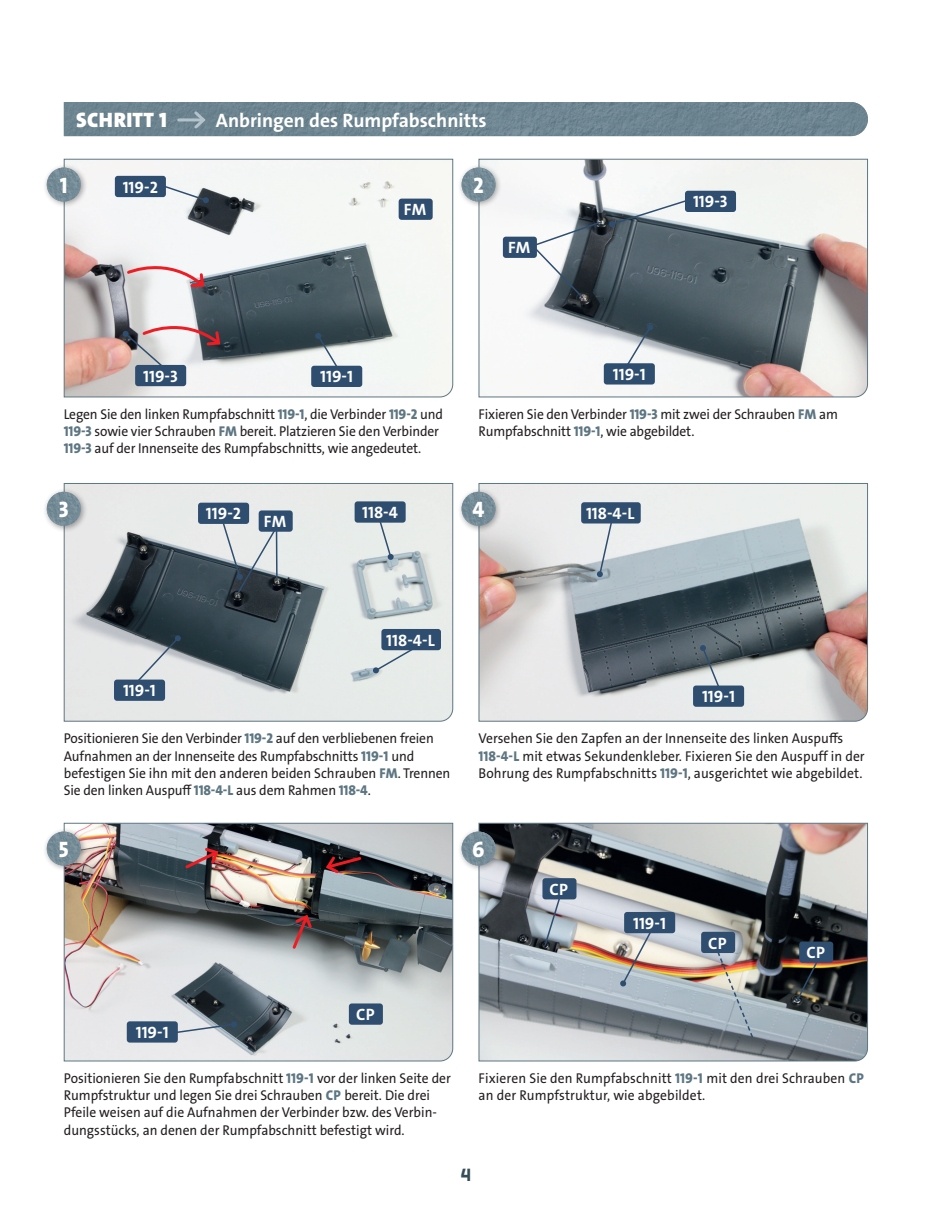
<style>
.page{position:relative;width:936px;height:1212px;background:#fff}
.page>*{position:absolute;margin:0;border:0;box-sizing:border-box;transform-origin:0 0}
.t1{font:800 22.5px "The Sans Os F";color:#fff;scale:.95 1}
.t2{font:900 21px "The Sans Os F";letter-spacing:.02em;color:#fff}
.t3{font:700 19.5px "The Sans Os F";color:#fff}
.t4{font:700 18px "Aero Matics";color:#364d59}
.t5{font:700 16.5px "The Sans Os F";color:#fff}
.t6{font:14.25px/17.1px "The Sans Os F";color:#231f20;scale:.95 1}
.s1{font-weight:800;color:#5d7682}
</style>
<div class="page">
<svg style="left:63px;top:158px;width:390px;height:240px"></svg>
<svg style="left:478px;top:158px;width:390px;height:240px"></svg>
<svg style="left:63px;top:483px;width:390px;height:239px;background:#b6bcbe"></svg>
<svg style="left:478px;top:483px;width:390px;height:239px;background:#b3b6b7"></svg>
<img style="left:63px;top:822px;width:390px;height:240px">
<svg style="left:478px;top:822px;width:390px;height:240px;background:#8c8f91"></svg>
<svg style="left:619px;top:919px;width:39px;height:68px;background:#c0b8b4"></svg>
<div style="left:624px;top:912px;width:51px;height:21px;background:#2f4e6f;border-radius:3px"></div>
<div style="left:259px;top:510px;width:34px;height:22px;background:#2f4e6f;border-radius:3px"></div>
<svg style="left:543px;top:899px;width:21px;height:48px"></svg>
<div style="left:542px;top:878px;width:34px;height:21px;background:#2f4e6f;border-radius:3px"></div>
<svg style="left:794px;top:949px;width:30px;height:55px"></svg>
<div style="left:799px;top:941px;width:34px;height:22px;background:#2f4e6f;border-radius:3px"></div>
<img style="left:715px;top:950px;width:39px;height:89px">
<div style="left:701px;top:932px;width:34px;height:21px;background:#2f4e6f;border-radius:3px"></div>
<svg style="left:64px;top:102px;width:803px;height:34px;background:#6e8591"></svg>
<div style="left:43px;top:827px;width:45px;height:46px;background:#231f20;opacity:.4"></div>
<img style="left:47px;top:831px;width:34px;height:34px;border-radius:17px">
<div style="left:43px;top:487px;width:45px;height:46px;background:#231f20;opacity:.4"></div>
<img style="left:47px;top:492px;width:34px;height:34px;border-radius:17px">
<div style="left:43px;top:163px;width:45px;height:46px;background:#231f20;opacity:.4"></div>
<img style="left:47px;top:168px;width:34px;height:34px;border-radius:17px">
<div style="left:457px;top:827px;width:45px;height:46px;background:#231f20;opacity:.4"></div>
<img style="left:461px;top:831px;width:34px;height:34px;border-radius:17px">
<div style="left:457px;top:487px;width:45px;height:46px;background:#231f20;opacity:.4"></div>
<img style="left:461px;top:492px;width:34px;height:34px;border-radius:17px">
<div style="left:457px;top:163px;width:45px;height:46px;background:#231f20;opacity:.4"></div>
<img style="left:461px;top:168px;width:34px;height:34px;border-radius:17px">
<div style="left:349px;top:1003px;width:34px;height:22px;background:#2f4e6f;border-radius:3px"></div>
<svg style="left:315px;top:332px;width:33px;height:34px"></svg>
<div style="left:311px;top:366px;width:51px;height:21px;background:#2f4e6f;border-radius:3px"></div>
<div style="left:135px;top:365px;width:51px;height:21px;background:#2f4e6f;border-radius:3px"></div>
<div style="left:398px;top:199px;width:34px;height:21px;background:#2f4e6f;border-radius:3px"></div>
<svg style="left:154px;top:182px;width:55px;height:22px"></svg>
<div style="left:115px;top:176px;width:51px;height:21px;background:#2f4e6f;border-radius:3px"></div>
<svg style="left:619px;top:324px;width:34px;height:39px"></svg>
<div style="left:603px;top:363px;width:51px;height:21px;background:#2f4e6f;border-radius:3px"></div>
<svg style="left:526px;top:194px;width:176px;height:106px"></svg>
<div style="left:685px;top:191px;width:51px;height:21px;background:#2f4e6f;border-radius:3px"></div>
<div style="left:503px;top:237px;width:34px;height:21px;background:#2f4e6f;border-radius:3px"></div>
<svg style="left:130px;top:635px;width:51px;height:54px;background:#bbc0c3"></svg>
<div style="left:114px;top:679px;width:51px;height:22px;background:#2f4e6f;border-radius:3px"></div>
<svg style="left:220px;top:515px;width:62px;height:82px;background:#8d969d"></svg>
<div style="left:198px;top:503px;width:51px;height:21px;background:#2f4e6f;border-radius:3px"></div>
<svg style="left:374px;top:523px;width:20px;height:37px"></svg>
<div style="left:354px;top:501px;width:51px;height:22px;background:#2f4e6f;border-radius:3px"></div>
<svg style="left:372px;top:646px;width:45px;height:28px"></svg>
<div style="left:381px;top:629px;width:60px;height:21px;background:#2f4e6f;border-radius:3px"></div>
<svg style="left:598px;top:523px;width:17px;height:53px"></svg>
<div style="left:596px;top:571px;width:7px;height:6px;background:#2f4e6f;border-radius:3px"></div>
<div style="left:581px;top:502px;width:59px;height:21px;background:#2f4e6f;border-radius:3px"></div>
<svg style="left:699px;top:645px;width:26px;height:40px"></svg>
<div style="left:693px;top:685px;width:51px;height:22px;background:#2f4e6f;border-radius:3px"></div>
<svg style="left:177px;top:1021px;width:60px;height:15px"></svg>
<div style="left:127px;top:1021px;width:51px;height:21px;background:#2f4e6f;border-radius:3px"></div>
<svg style="left:125px;top:256px;width:82px;height:33px"></svg>
<svg style="left:290px;top:913px;width:24px;height:38px"></svg>
<svg style="left:183px;top:846px;width:37px;height:25px"></svg>
<svg style="left:324px;top:854px;width:39px;height:22px"></svg>
<svg style="left:122px;top:315px;width:101px;height:59px"></svg>
<h2 class="t2" style="left:76px;top:106px;width:92px">SCHRITT 1</h2>
<h3 class="t3" style="left:216px;top:108px;width:272px">Anbringen des Rumpfabschnitts</h3>
<h1 class="t1" style="left:60px;top:171px;width:10px">1</h1>
<p class="t5" style="left:123px;top:176px;width:37px">119-2</p>
<p class="t5" style="left:404px;top:199px;width:24px">FM</p>
<h1 class="t1" style="left:473px;top:171px;width:13px">2</h1>
<p class="t5" style="left:508px;top:237px;width:24px">FM</p>
<p class="t5" style="left:143px;top:365px;width:36px">119-3</p>
<p class="t5" style="left:320px;top:366px;width:34px">119-1</p>
<p class="t5" style="left:693px;top:191px;width:36px">119-3</p>
<p class="t5" style="left:612px;top:364px;width:34px">119-1</p>
<p class="t6" style="left:64px;top:406px;width:400px">Legen Sie den linken Rumpfabschnitt <span class="s1">119-1</span>, die Verbinder <span class="s1">119-2</span> und<br><span class="s1">119-3</span> sowie vier Schrauben <span class="s1">FM</span> bereit. Platzieren Sie den Verbinder<br><span class="s1">119-3</span> auf der Innenseite des Rumpfabschnitts, wie angedeutet.</p>
<p class="t6" style="left:478px;top:406px;width:380px">Fixieren Sie den Verbinder <span class="s1">119-3</span> mit zwei der Schrauben <span class="s1">FM</span> am<br>Rumpfabschnitt <span class="s1">119-1</span>, wie abgebildet.</p>
<h1 class="t1" style="left:59px;top:495px;width:12px">3</h1>
<p class="t5" style="left:206px;top:503px;width:37px">119-2</p>
<p class="t5" style="left:362px;top:502px;width:37px">118-4</p>
<p class="t5" style="left:264px;top:511px;width:24px">FM</p>
<h1 class="t1" style="left:472px;top:495px;width:14px">4</h1>
<p class="t5" style="left:586px;top:503px;width:50px">118-4-L</p>
<p class="t5" style="left:386px;top:629px;width:50px">118-4-L</p>
<p class="t5" style="left:123px;top:680px;width:34px">119-1</p>
<p class="t5" style="left:702px;top:686px;width:34px">119-1</p>
<p class="t6" style="left:64px;top:730px;width:408px">Positionieren Sie den Verbinder <span class="s1">119-2</span> auf den verbliebenen freien Aufnahmen an der Innenseite des Rumpfabschnitts <span class="s1">119-1</span> und befestigen Sie ihn mit den anderen beiden Schrauben <span class="s1">FM</span>. Trennen Sie den linken Auspuff <span class="s1">118-4-L</span> aus dem Rahmen <span class="s1">118-4</span>.</p>
<p class="t6" style="left:478px;top:730px;width:408px">Versehen Sie den Zapfen an der Innenseite des linken Auspuffs<br><span class="s1">118-4-L</span> mit etwas Sekundenkleber. Fixieren Sie den Auspuff in der<br>Bohrung des Rumpfabschnitts <span class="s1">119-1</span>, ausgerichtet wie abgebildet.</p>
<h1 class="t1" style="left:59px;top:835px;width:12px">5</h1>
<h1 class="t1" style="left:472px;top:835px;width:15px">6</h1>
<p class="t5" style="left:549px;top:879px;width:20px">CP</p>
<p class="t5" style="left:633px;top:912px;width:34px">119-1</p>
<p class="t5" style="left:708px;top:932px;width:20px">CP</p>
<p class="t5" style="left:806px;top:942px;width:20px">CP</p>
<p class="t5" style="left:136px;top:1022px;width:34px">119-1</p>
<p class="t5" style="left:356px;top:1004px;width:20px">CP</p>
<p class="t6" style="left:64px;top:1070px;width:409px">Positionieren Sie den Rumpfabschnitt <span class="s1">119-1</span> vor der linken Seite der Rumpfstruktur und legen Sie drei Schrauben <span class="s1">CP</span> bereit. Die drei Pfeile weisen auf die Aufnahmen der Verbinder bzw. des Verbin&shy;dungsstücks, an denen der Rumpfabschnitt befestigt wird.</p>
<p class="t6" style="left:478px;top:1070px;width:407px">Fixieren Sie den Rumpfabschnitt <span class="s1">119-1</span> mit den drei Schrauben <span class="s1">CP </span>an der Rumpfstruktur, wie abgebildet.</p>
<p class="t4" style="left:460px;top:1164px;width:12px">4</p>
</div>
